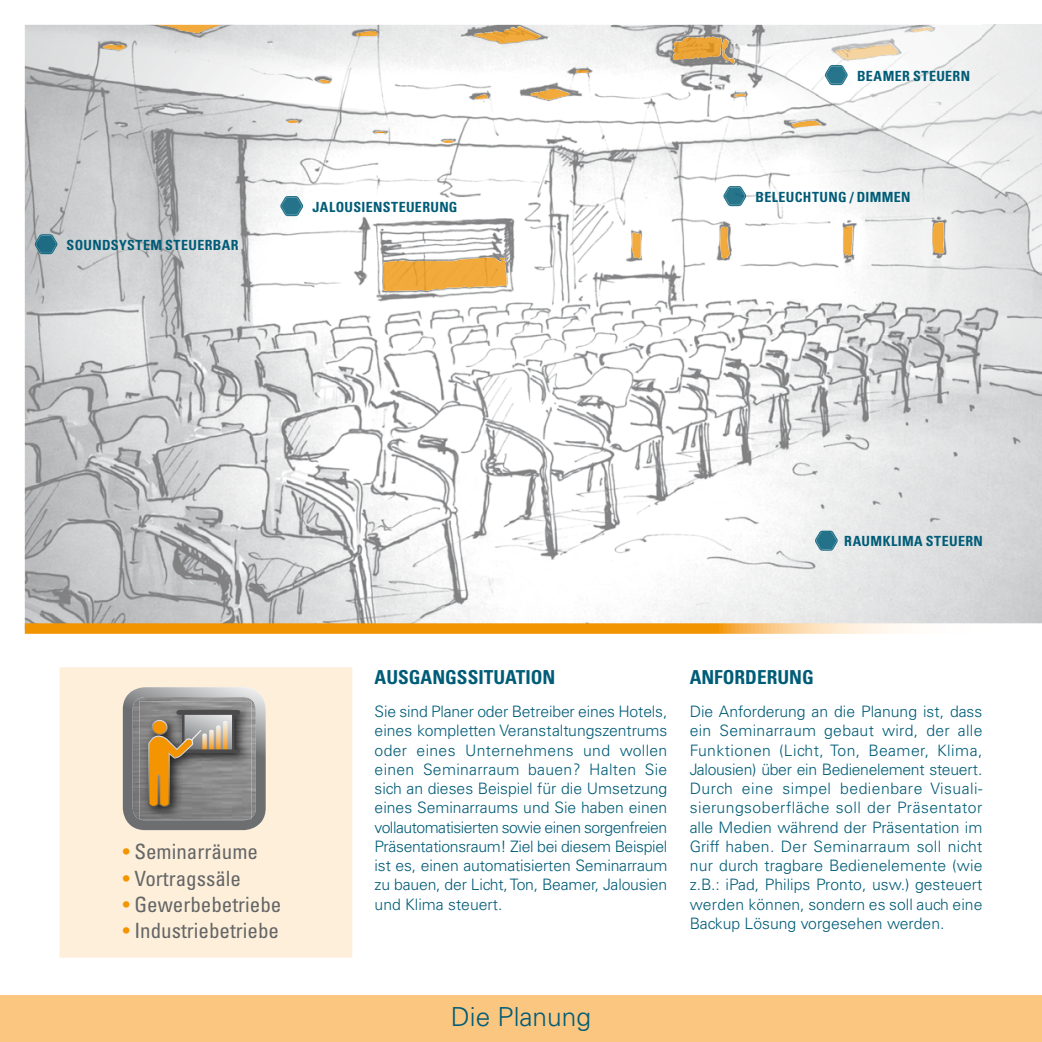
<style>
.page{position:relative;width:1042px;height:1042px;background:#fff}
.page>*{position:absolute;margin:0;border:0;box-sizing:border-box;transform-origin:0 0}
.t1{font:300 26.25px "Univers";color:#005c77}
.t2{font:condensed 21px "Univers";color:#646567}
.t3{font:700 condensed 19.25px "Univers";color:#005c77}
.t4{font:300 15.75px/19.2px "Univers";color:#005c77;text-align:justify}
.t5{font:700 condensed 14px "Univers";letter-spacing:.025em;color:#005c77}
.s1{color:#f39400}
</style>
<div class="page">
<div style="left:60px;top:667px;width:292px;height:290px;background:#fdefd9"></div>
<img style="left:25px;top:25px;width:957px;height:598px">
<img style="left:982px;top:25px;width:60px;height:598px">
<svg style="left:25px;top:623px;width:1017px;height:11px;fill:#f29400"></svg>
<img style="left:100px;top:45px;width:28px;height:5px">
<img style="left:156px;top:25px;width:65px;height:8px">
<svg style="left:318px;top:80px;width:13px;height:3px"></svg>
<img style="left:383px;top:257px;width:124px;height:34px">
<img style="left:472px;top:26px;width:69px;height:18px">
<img style="left:527px;top:89px;width:45px;height:11px">
<img style="left:631px;top:233px;width:10px;height:26px">
<img style="left:720px;top:227px;width:10px;height:31px">
<img style="left:842px;top:226px;width:10px;height:30px">
<img style="left:931px;top:222px;width:13px;height:31px">
<img style="left:791px;top:121px;width:30px;height:6px">
<img style="left:732px;top:94px;width:14px;height:3px">
<img style="left:669px;top:37px;width:54px;height:23px">
<img style="left:721px;top:39px;width:14px;height:25px">
<img style="left:835px;top:44px;width:63px;height:16px">
<img style="left:909px;top:27px;width:24px;height:5px">
<img style="left:573px;top:70px;width:18px;height:3px">
<svg style="left:475px;top:95px;width:13px;height:4px"></svg>
<img style="left:352px;top:31px;width:26px;height:5px">
<svg style="left:375px;top:131px;width:11px;height:2px"></svg>
<svg style="left:443px;top:140px;width:11px;height:3px"></svg>
<svg style="left:287px;top:120px;width:11px;height:3px"></svg>
<img style="left:280px;top:196px;width:23px;height:20px">
<img style="left:815px;top:530px;width:23px;height:21px">
<img style="left:723px;top:186px;width:23px;height:20px">
<img style="left:825px;top:65px;width:22px;height:20px">
<img style="left:35px;top:234px;width:22px;height:20px">
<div style="left:0;top:995px;width:1042px;height:47px;background:#fac680"></div>
<svg style="left:123px;top:687px;width:143px;height:143px"></svg>
<p class="t5" style="left:67px;top:236px;width:174px">SOUNDSYSTEM STEUERBAR</p>
<p class="t5" style="left:312px;top:198px;width:146px">JALOUSIENSTEUERUNG</p>
<p class="t5" style="left:857px;top:67px;width:114px">BEAMER STEUERN</p>
<p class="t5" style="left:755px;top:188px;width:156px">BELEUCHTUNG / DIMMEN</p>
<h2 class="t2" style="left:123px;top:838px;width:137px"><span class="s1">•</span> seminarräume</h2>
<h2 class="t2" style="left:123px;top:865px;width:120px"><span class="s1">•</span> Vortragssäle</h2>
<h2 class="t2" style="left:123px;top:891px;width:160px"><span class="s1">•</span> Gewerbebetriebe</h2>
<h2 class="t2" style="left:123px;top:917px;width:158px"><span class="s1">•</span> industriebetriebe</h2>
<p class="t5" style="left:844px;top:533px;width:140px">RAUMKLIMA STEUERN</p>
<p class="t3" style="left:375px;top:665px;width:182px">AUSGANGSSITUATION</p>
<p class="t4" style="left:375px;top:702px;width:294px">Sie sind Planer oder Betreiber eines Hotels, eines kompletten Veranstaltungszentrums oder eines Unternehmens und wollen einen Seminarraum bauen? Halten Sie sich an dieses Beispiel für die Umsetzung eines Seminarraums und Sie haben einen vollautomatisierten sowie einen sorgenfreien Präsentationsraum! Ziel bei diesem Beispiel ist es, einen automatisierten Seminarraum zu bauen, der Licht, Ton, Beamer, Jalousien und Klima steuert.</p>
<p class="t3" style="left:690px;top:665px;width:126px">ANFORDERUNG</p>
<p class="t4" style="left:690px;top:702px;width:294px">Die Anforderung an die Planung ist, dass ein Seminarraum gebaut wird, der alle Funktionen (Licht, Ton, Beamer, Klima, Jalousien) über ein Bedienelement steuert.<br>Durch eine simpel bedienbare Visuali&shy;sierungsoberfläche soll der Präsentator alle Medien während der Präsentation im Griff haben. Der Seminarraum soll nicht nur durch tragbare Bedienelemente (wie z.B.: iPad, Philips Pronto, usw.) gesteuert werden können, sondern es soll auch eine Backup Lösung vorgesehen werden.</p>
<h1 class="t1" style="left:451px;top:1000px;width:142px">Die Planung</h1>
</div>
